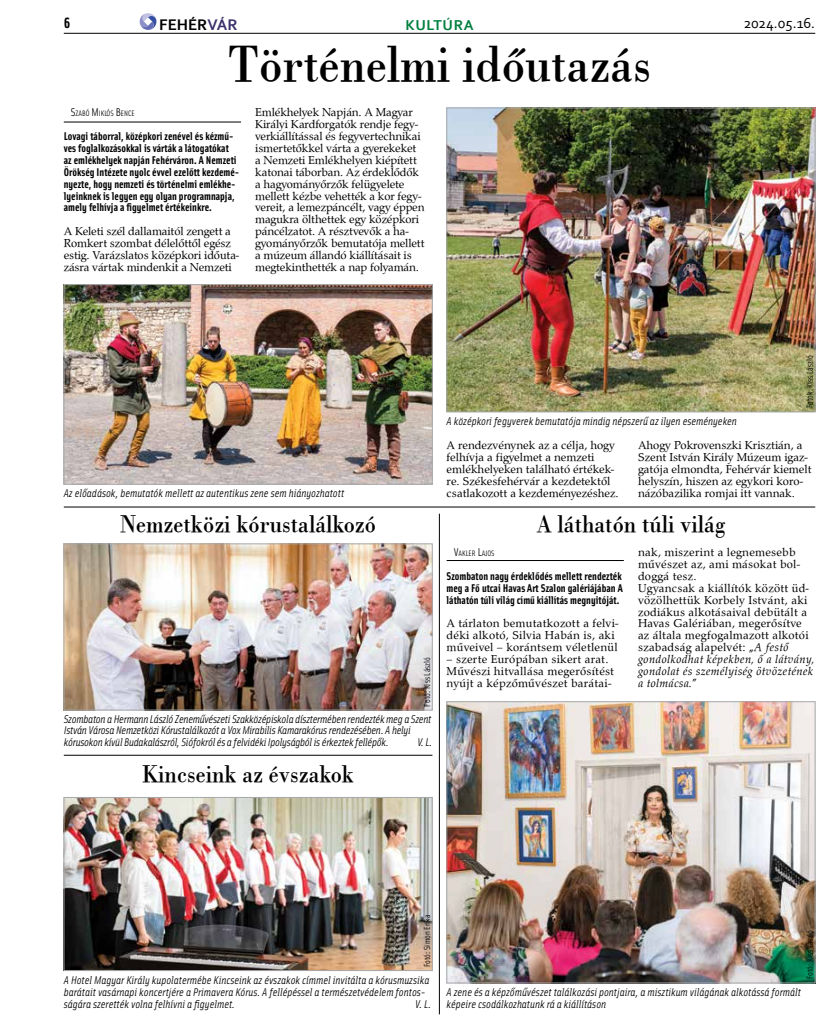
<style>
.page{position:relative;width:833px;height:1025px;background:#fff}
.page>*{position:absolute;margin:0;border:0;box-sizing:border-box;transform-origin:0 0}
.t1{font:52.5px "Bodoni PFL";color:#000;scale:.9 1}
.t2{font:25px "Bodoni PFL";color:#000;scale:.9 1}
.t3{font:700 16.12px "Corbel";color:#000}
.t4{font:15px "Corbel";color:#000}
.t5{font:700 15px "Corbel";letter-spacing:.04em;color:#007f3e}
.t6{font:700 15px "Solex";color:#000}
.t7{font:11.88px/11.9px "Palladius";color:#000}
.t8{font:11.88px/11.9px "Palladius";letter-spacing:.02em;color:#000}
.t9{font:italic 11.25px/11.9px "Solex";color:#000}
.t10{font:700 11.25px/11.9px "Solex";color:#000;text-align:justify}
.t11{font:italic 11.25px/11.9px "Solex";letter-spacing:-.02em;color:#000}
.t12{font:8.75px "Solex";color:#000}
.t13{font:7.88px "Solex";color:#000}
.s1{color:#3c316c}
.s2{font-size:11.25px}
.s3{font-style:italic}
</style>
<div class="page">
<svg style="left:140px;top:13px;width:16px;height:17px"></svg>
<hr style="left:64px;top:33px;width:751px;height:1px;background:#000">
<hr style="left:446px;top:560px;width:178px;height:1px;background:#000">
<img style="left:66px;top:799px;width:364px;height:169px">
<div style="left:64px;top:797px;width:368px;height:173px;border:1px solid #a7a9ac"></div>
<img style="left:66px;top:545px;width:364px;height:163px">
<div style="left:64px;top:543px;width:368px;height:167px;border:1px solid #a7a9ac"></div>
<img style="left:448px;top:703px;width:365px;height:277px">
<div style="left:446px;top:701px;width:369px;height:281px;border:1px solid #a7a9ac"></div>
<hr style="left:64px;top:122px;width:177px;height:1px;background:#000">
<img style="left:448px;top:110px;width:365px;height:300px">
<div style="left:446px;top:108px;width:369px;height:304px;border:1px solid #a7a9ac"></div>
<img style="left:66px;top:286px;width:364px;height:196px">
<div style="left:64px;top:284px;width:368px;height:200px;border:1px solid #a7a9ac"></div>
<hr style="left:64px;top:506px;width:751px;height:1px;background:#000">
<hr style="left:439px;top:513px;width:1px;height:500px;background:#000">
<hr style="left:64px;top:754px;width:368px;height:1px;background:#000">
<p class="t6" style="left:64px;top:13px;width:8px">6</p>
<h3 class="t3" style="left:159px;top:15px;width:80px">FEHÉR<span class="s1">VÁR</span></h3>
<p class="t5" style="left:405px;top:15px;width:70px">KULTÚRA</p>
<p class="t4" style="left:743px;top:13px;width:73px">2024.05.16.</p>
<h1 class="t1" style="left:228px;top:27px;width:472px">Történelmi időutazás</h1>
<p class="t13" style="left:71px;top:109px;width:65px"><span class="s2">S</span>ZABÓ <span class="s2">M</span> IKLÓS <span class="s2">B</span>ENCE</p>
<p class="t10" style="left:64px;top:130px;width:177px;text-align:left">Lovagi táborral, középkori zenével és kézmű&shy;ves foglalkozásokkal is várták a látogatókat az emlékhelyek napján Fehérváron. A Nemzeti Örökség Intézete nyolc évvel ezelőtt kezdemé&shy;nyezte, hogy nemzeti és történelmi emlékhe&shy;lyeinknek is legyen egy olyan programnapja, amely felhívja a figyelmet értékeinkre.</p>
<p class="t7" style="left:64px;top:225px;width:177px">A Keleti szél dallamaitól zengett a Romkert szombat délelőttől egész estig. Varázslatos középkori időuta&shy;zásra vártak mindenkit a Nemzeti</p>
<p class="t7" style="left:255px;top:106px;width:171px">Emlékhelyek Napján. A Magyar Királyi Kardforgatók rendje fegy&shy;verkiállítással és fegyvertechnikai ismertetőkkel várta a gyerekeket a Nemzeti Emlékhelyen kiépített katonai táborban. Az érdeklődők a hagyományőrzők felügyelete mellett kézbe vehették a kor fegy&shy;vereit, a lemezpáncélt, vagy éppen magukra ölthettek egy középkori páncélzatot. A résztvevők a ha&shy;gyományőrzők bemutatója mellett a múzeum állandó kiállításait is megtekinthették a nap folyamán.</p>
<p class="t9" style="left:64px;top:486px;width:282px">Az előadások, bemutatók mellett az autentikus zene sem hiányozhatott</p>
<p class="t9" style="left:446px;top:415px;width:292px">A középkori fegyverek bemutatója mindig népszerű az ilyen eseményeken</p>
<p class="t12" style="left:804px;top:408px;width:54px;rotate:-90deg">Fotók: Kiss László</p>
<p class="t7" style="left:446px;top:439px;width:174px">A rendezvénynek az a célja, hogy felhívja a figyelmet a nemzeti emlékhelyeken található értékek&shy;re. Székesfehérvár a kezdetektől csatlakozott a kezdeményezéshez.</p>
<p class="t7" style="left:638px;top:439px;width:175px">Ahogy Pokrovenszki Krisztián, a Szent István Király Múzeum igaz&shy;gatója elmondta, Fehérvár kiemelt helyszín, hiszen az egykori koro&shy;názóbazilika romjai itt vannak.</p>
<h2 class="t2" style="left:120px;top:506px;width:286px">Nemzetközi kórustalálkozó</h2>
<h2 class="t2" style="left:537px;top:506px;width:210px">A láthatón túli világ</h2>
<p class="t13" style="left:454px;top:548px;width:42px"><span class="s2">V</span>AKLER <span class="s2">L</span>AJOS</p>
<p class="t10" style="left:446px;top:569px;width:178px">Szombaton nagy érdeklődés mellett rendezték meg a Fő utcai Havas Art Szalon galériájában A láthatón túli világ című kiállítás megnyitóját.</p>
<p class="t8" style="left:446px;top:617px;width:173px">A tárlaton bemutatkozott a felvi&shy;déki alkotó, Silvia Habán is, aki műveivel – korántsem véletlenül</p>
<p class="t8" style="left:446px;top:653px;width:169px">– szerte Európában sikert arat.<br>Művészi hitvallása megerősítést nyújt a képzőművészet barátai-</p>
<p class="t8" style="left:638px;top:546px;width:178px">nak, miszerint a legnemesebb művészet az, ami másokat bol&shy;doggá tesz.<br>Ugyancsak a kiállítók között üd&shy;vözölhettük Korbely Istvánt, aki zodiákus alkotásaival debütált a<br>Havas Galériában, megerősítve az általa megfogalmazott alkotói szabadság alapelvét: „<span class="s3">A festő gondolkodhat képekben, ő a látvány, gondolat és személyiség ötvözetének a tolmácsa.</span>”</p>
<p class="t12" style="left:421px;top:706px;width:51px;rotate:-90deg">Fotó: Kiss László</p>
<p class="t11" style="left:64px;top:712px;width:369px">Szombaton a Hermann László Zeneművészeti Szakközépiskola dísztermében rendezték meg a Szent<br>István Városa Nemzetközi Kórustalálkozót a Vox Mirabilis Kamarakórus rendezésében. A helyi kórusokon kívül Budakalászról, Siófokról és a felvidéki Ipolyságból is érkeztek fellépők.</p>
<p class="t9" style="left:417px;top:735px;width:16px">V. L.</p>
<h2 class="t2" style="left:142px;top:756px;width:237px">Kincseink az évszakok</h2>
<p class="t12" style="left:421px;top:966px;width:54px;rotate:-90deg">Fotó: Simon Erika</p>
<p class="t9" style="left:64px;top:973px;width:367px">A Hotel Magyar Király kupolatermébe Kincseink az évszakok címmel invitálta a kórusmuzsika barátait vasárnapi koncertjére a Primavera Kórus. A fellépéssel a természetvédelem fontos&shy;ságára szerették volna felhívni a figyelmet.</p>
<p class="t9" style="left:415px;top:997px;width:17px">V. L.</p>
<p class="t12" style="left:804px;top:978px;width:51px;rotate:-90deg">Fotó: Kiss László</p>
<p class="t9" style="left:446px;top:985px;width:356px">A zene és a képzőművészet találkozási pontjaira, a misztikum világának alkotássá formált képeire csodálkozhatunk rá a kiállításon</p>
</div>
